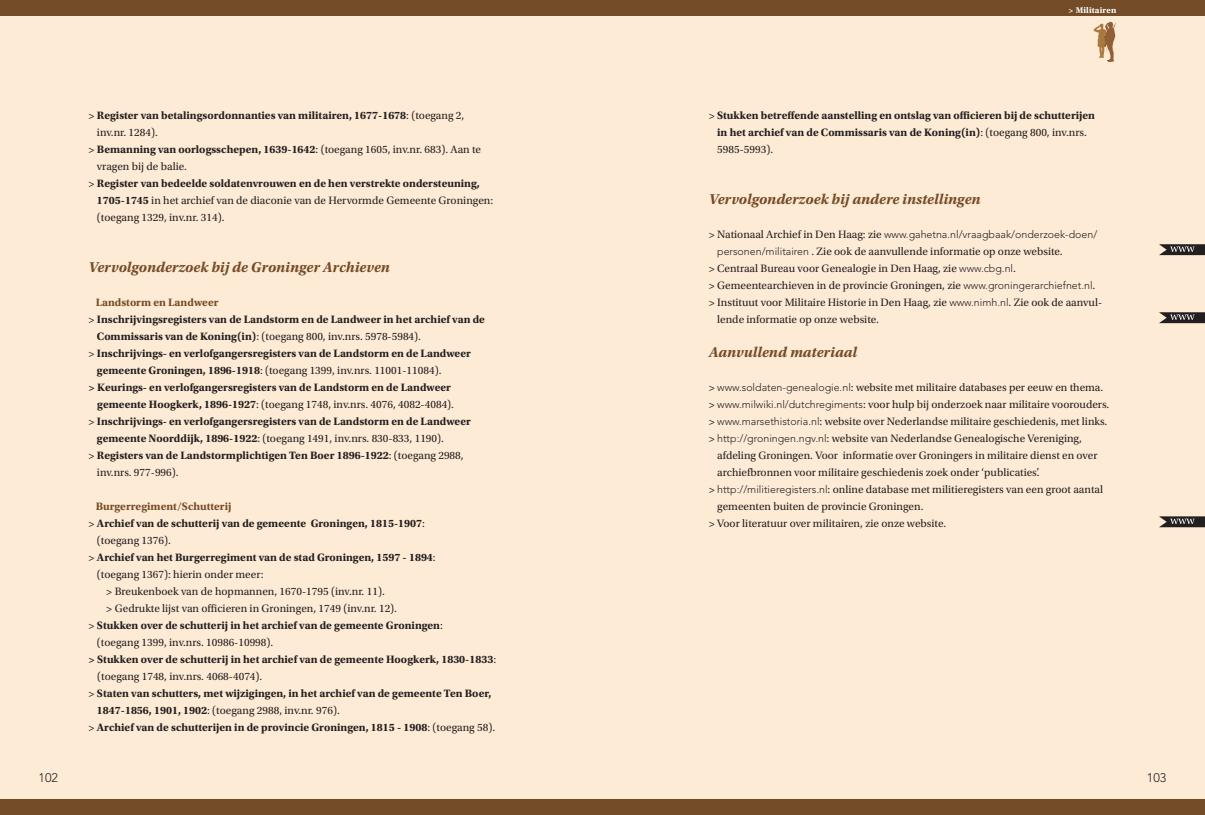
<style>
.page{position:relative;width:1205px;height:815px;background:#feebd6}
.page>*{position:absolute;margin:0;border:0;box-sizing:border-box;transform-origin:0 0}
.Militairen_intro{font:italic 700 15px "Utopia Std";color:#744c27}
.t1{font:300 12.5px "Avenir LT";color:#231f20}
.Normaal{font:700 11.25px/17px "Utopia Std";color:#231f20}
.Normaal-2{font:11.25px/17px "Utopia Std";color:#231f20}
.Normaal-3{font:700 11.25px "Utopia Std";color:#744c27}
.Normaal-4{font:300 10.62px "Avenir LT";color:#231f20}
.t2{font:700 8.75px "Utopia Std";letter-spacing:.02em;color:#fff}
.s1{font-weight:400}
.s2{font-weight:700}
.s3{font-family:"Utopia Std";font-weight:400;font-size:11.25px}
.s4{font-family:"Avenir LT";font-weight:300;font-size:10.62px}
</style>
<div class="page">
<div style="left:0;top:0;width:1205px;height:16px;background:#744c27"></div>
<svg style="left:1093px;top:22px;width:23px;height:40px"></svg>
<svg style="left:1159px;top:244px;width:46px;height:11px"></svg>
<svg style="left:1159px;top:312px;width:46px;height:11px"></svg>
<svg style="left:1159px;top:516px;width:46px;height:11px"></svg>
<div style="left:0;top:799px;width:1205px;height:16px;background:#744c27"></div>
<p class="t1" style="left:39px;top:771px;width:21px">102</p>
<p class="Normaal" style="left:97px;top:107px;width:369px;text-indent:-8px"><span class="s1">&gt;</span> Register van betalingsordonnanties van militairen, 1677-1678<span class="s1">: (toegang 2, inv.nr. 1284).</span></p>
<p class="Normaal-2" style="left:97px;top:141px;width:386px;text-indent:-8px">&gt; <span class="s2">Bemanning van oorlogsschepen, 1639-1642</span>: (toegang 1605, inv.nr. 683). Aan te vragen bij de balie.</p>
<p class="Normaal-2" style="left:97px;top:175px;width:398px;text-indent:-8px">&gt; <span class="s2">Register van bedeelde soldatenvrouwen en de hen verstrekte ondersteuning,<br>1705-1745</span> in het archief van de diaconie van de Hervormde Gemeente Groningen: (toegang 1329, inv.nr. 314).</p>
<p class="Militairen_intro" style="left:89px;top:259px;width:303px">Vervolgonderzoek bij de Groninger Archieven</p>
<p class="Normaal-3" style="left:96px;top:296px;width:124px">Landstorm en Landweer</p>
<p class="Normaal" style="left:97px;top:311px;width:389px;text-indent:-8px"><span class="s1">&gt;</span> Inschrijvingsregisters van de Landstorm en de Landweer in het archief van de<br>Commissaris van de Koning(in)<span class="s1">: (toegang 800, inv.nrs. 5978-5984).</span></p>
<p class="Normaal" style="left:97px;top:345px;width:375px;text-indent:-8px"><span class="s1">&gt;</span> Inschrijvings- en verlofgangersregisters van de Landstorm en de Landweer gemeente Groningen, 1896-1918<span class="s1">: (toegang 1399, inv.nrs. 11001-11084).</span></p>
<p class="Normaal" style="left:89px;top:379px;width:367px;text-align:right">&gt; Keurings- en verlofgangersregisters van de Landstorm en de Landweer gemeente Hoogkerk, 1896-1927<span class="s1">: (toegang 1748, inv.nrs. 4076, 4082-4084).</span></p>
<p class="Normaal" style="left:97px;top:413px;width:375px;text-indent:-8px"><span class="s1">&gt;</span> Inschrijvings- en verlofgangersregisters van de Landstorm en de Landweer gemeente Noorddijk, 1896-1922<span class="s1">: (toegang 1491, inv.nrs. 830-833, 1190).</span></p>
<p class="Normaal" style="left:97px;top:447px;width:368px;text-indent:-8px"><span class="s1">&gt;</span> Registers van de Landstormplichtigen Ten Boer 1896-1922<span class="s1">: (toegang 2988, inv.nrs. 977-996).</span></p>
<p class="Normaal-3" style="left:96px;top:500px;width:137px">Burgerregiment/Schutterij</p>
<p class="Normaal" style="left:97px;top:515px;width:329px;text-indent:-8px"><span class="s1">&gt;</span> Archief van de schutterij van de gemeente Groningen, 1815-1907<span class="s1">: (toegang 1376).</span></p>
<p class="Normaal" style="left:97px;top:549px;width:340px;text-indent:-8px"><span class="s1">&gt;</span> Archief van het Burgerregiment van de stad Groningen, 1597 - 1894<span class="s1">: (toegang 1367): hierin onder meer:</span></p>
<p class="Normaal-2" style="left:106px;top:583px;width:292px">&gt; Breukenboek van de hopmannen, 1670-1795 (inv.nr. 11).<br>&gt; Gedrukte lijst van officieren in Groningen, 1749 (inv.nr. 12).</p>
<p class="Normaal" style="left:97px;top:617px;width:347px;text-indent:-8px"><span class="s1">&gt;</span> Stukken over de schutterij in het archief van de gemeente Groningen<span class="s1">: (toegang 1399, inv.nrs. 10986-10998).</span></p>
<p class="Normaal" style="left:97px;top:651px;width:400px;text-indent:-9px">&gt; Stukken over de schutterij in het archief van de gemeente Hoogkerk, 1830-1833<span class="s1">: (toegang 1748, inv.nrs. 4068-4074).</span></p>
<p class="Normaal" style="left:97px;top:685px;width:396px;text-indent:-8px"><span class="s1">&gt;</span> Staten van schutters, met wijzigingen, in het archief van de gemeente Ten Boer,<br>1847-1856, 1901, 1902<span class="s1">: (toegang 2988, inv.nr. 976).</span></p>
<p class="Normaal" style="left:89px;top:719px;width:408px"><span class="s1">&gt;</span> Archief van de schutterijen in de provincie Groningen, 1815 - 1908<span class="s1">: (toegang 58).</span></p>
<p class="t2" style="left:1068px;top:5px;width:49px">&gt; Militairen</p>
<p class="Normaal" style="left:717px;top:107px;width:379px;text-indent:-8px"><span class="s1">&gt;</span> Stukken betreffende aanstelling en ontslag van officieren bij de schutterijen in het archief van de Commissaris van de Koning(in)<span class="s1">: (toegang 800, inv.nrs.<br>5985-5993).</span></p>
<p class="Militairen_intro" style="left:709px;top:191px;width:273px">Vervolgonderzoek bij andere instellingen</p>
<p class="Normaal-4" style="left:709px;top:228px;width:390px"><span class="s3">&gt; Nationaal Archief in Den Haag: zie</span> www.gahetna.nl/vraagbaak/onderzoek-doen/</p>
<p class="Normaal-2" style="left:717px;top:243px;width:347px"><span class="s4">personen/militairen</span> . Zie ook de aanvullende informatie op onze website.</p>
<p class="Normaal-2" style="left:709px;top:260px;width:309px">&gt; Centraal Bureau voor Genealogie in Den Haag, zie <span class="s4">www.cbg.nl</span>.</p>
<p class="Normaal-2" style="left:709px;top:277px;width:388px">&gt; Gemeentearchieven in de provincie Groningen, zie <span class="s4">www.groningerarchiefnet.nl</span>.</p>
<p class="Normaal-2" style="left:709px;top:294px;width:395px">&gt; Instituut voor Militaire Historie in Den Haag, zie <span class="s4">www.nimh.nl</span>. Zie ook de aanvul-</p>
<p class="Normaal-2" style="left:717px;top:311px;width:163px">lende informatie op onze website.</p>
<p class="Militairen_intro" style="left:709px;top:344px;width:150px">Aanvullend materiaal</p>
<p class="Normaal-2" style="left:709px;top:379px;width:402px">&gt; <span class="s4">www.soldaten-genealogie.nl</span>: website met militaire databases per eeuw en thema. &gt; <span class="s4">www.milwiki.nl/dutchregiments</span>: voor hulp bij onderzoek naar militaire voorouders.</p>
<p class="Normaal-2" style="left:709px;top:413px;width:400px">&gt; <span class="s4">www.marsethistoria.nl</span>: website over Nederlandse militaire geschiedenis, met links.</p>
<p class="Normaal-2" style="left:709px;top:430px;width:374px">&gt; <span class="s4">http://groningen.ngv.nl</span>: website van Nederlandse Genealogische Vereniging,</p>
<p class="Normaal-2" style="left:717px;top:447px;width:382px">afdeling Groningen. Voor informatie over Groningers in militaire dienst en over</p>
<p class="Normaal-2" style="left:717px;top:464px;width:324px">archiefbronnen voor militaire geschiedenis zoek onder ‘publicaties’.</p>
<p class="Normaal-2" style="left:717px;top:481px;width:387px;text-indent:-8px">&gt; <span class="s4">http://militieregisters.nl</span>: online database met militieregisters van een groot aantal gemeenten buiten de provincie Groningen.</p>
<p class="Normaal-2" style="left:709px;top:515px;width:239px">&gt; Voor literatuur over militairen, zie onze website.</p>
<p class="t1" style="left:1147px;top:771px;width:21px">103</p>
</div>
